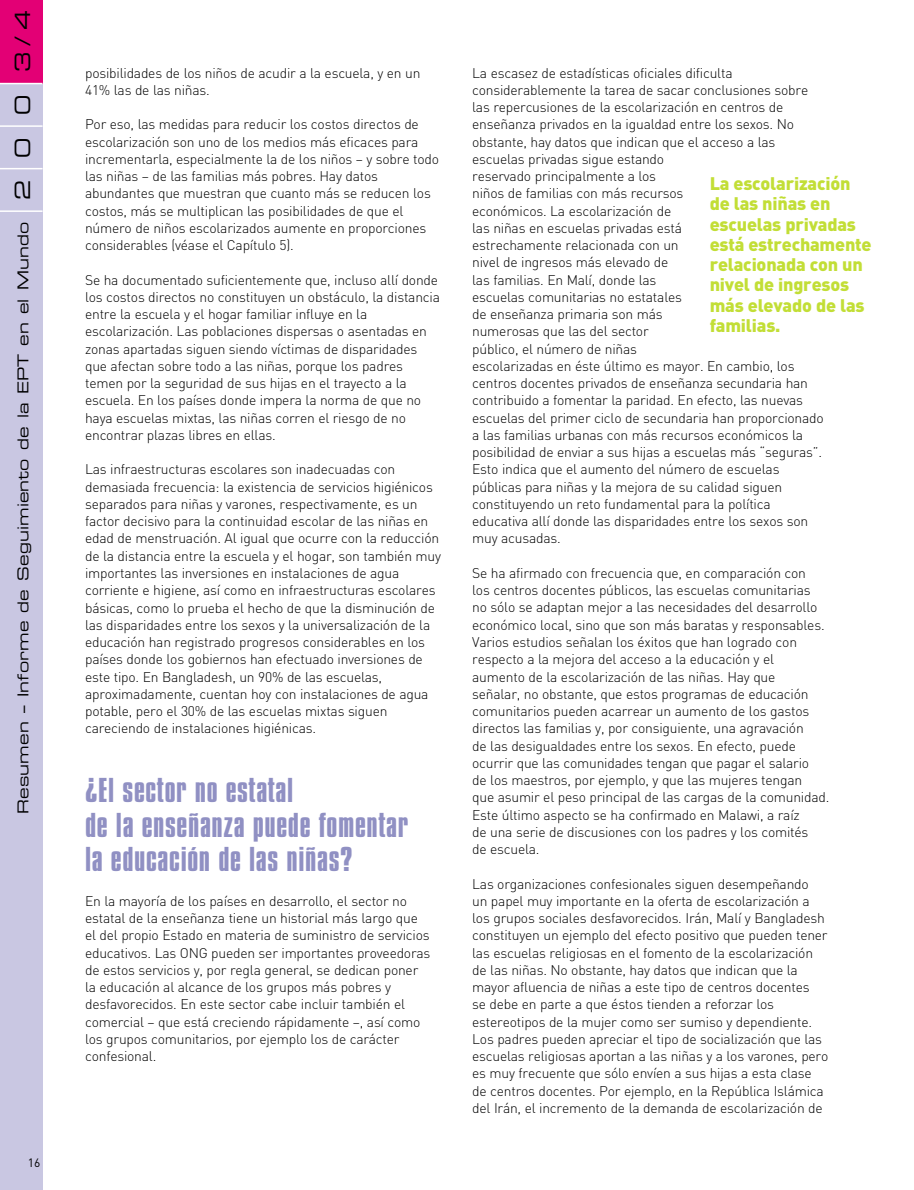
<style>
.page{position:relative;width:914px;height:1190px;background:#fff}
.page>*{position:absolute;margin:0;border:0;box-sizing:border-box;transform-origin:0 0}
.t1{font:29.7px/34.5px "Compacta BT";letter-spacing:.02em;color:#9090c3;scale:1.11 1}
.t2{font:21px "Eurostile Extended Two";color:#000}
.t3{font:900 18px/20.2px "DIN";letter-spacing:-.01em;color:#c2de36}
.t4{font:15px "Eurostile Extended Two";letter-spacing:.01em;color:#000}
.t5{font:300 13.8px/17.2px "DIN";letter-spacing:-.015em;color:#000}
.t6{font:12px "DIN";color:#000}
</style>
<div class="page">
<div style="left:0;top:84px;width:43px;height:1105px;background:#c9c7e2"></div>
<div style="left:0;top:0;width:43px;height:84px;background:#e30075"></div>
<hr style="left:0;top:210px;width:43px;height:2px;background:#fff">
<hr style="left:0;top:168px;width:43px;height:1px;background:#fff">
<hr style="left:0;top:125px;width:43px;height:2px;background:#fff">
<hr style="left:0;top:83px;width:43px;height:1px;background:#fff">
<h2 class="t2" style="left:15px;top:72px;width:64px;rotate:-90deg">3 / 4</h2>
<h2 class="t2" style="left:15px;top:115px;width:22px;rotate:-90deg">0</h2>
<h2 class="t2" style="left:15px;top:157px;width:22px;rotate:-90deg">0</h2>
<h2 class="t2" style="left:15px;top:200px;width:22px;rotate:-90deg">2</h2>
<p class="t4" style="left:17px;top:813px;width:593px;rotate:-90deg">Resumen – Informe de Seguimiento de la EPT en el Mundo</p>
<p class="t6" style="left:28px;top:1158px;width:14px">16</p>
<p class="t5" style="left:85px;top:66px;width:337px">posibilidades de los niños de acudir a la escuela, y en un<br>41% las de las niñas.</p>
<p class="t5" style="left:85px;top:117px;width:355px">Por eso, las medidas para reducir los costos directos de escolarización son uno de los medios más eficaces para incrementarla, especialmente la de los niños – y sobre todo las niñas – de las familias más pobres. Hay datos abundantes que muestran que cuanto más se reducen los costos, más se multiplican las posibilidades de que el número de niños escolarizados aumente en proporciones considerables (véase el Capítulo 5).</p>
<p class="t5" style="left:85px;top:273px;width:356px">Se ha documentado suficientemente que, incluso allí donde los costos directos no constituyen un obstáculo, la distancia entre la escuela y el hogar familiar influye en la escolarización. Las poblaciones dispersas o asentadas en zonas apartadas siguen siendo víctimas de disparidades que afectan sobre todo a las niñas, porque los padres temen por la seguridad de sus hijas en el trayecto a la escuela. En los países donde impera la norma de que no haya escuelas mixtas, las niñas corren el riesgo de no encontrar plazas libres en ellas.</p>
<p class="t5" style="left:85px;top:462px;width:357px">Las infraestructuras escolares son inadecuadas con demasiada frecuencia: la existencia de servicios higiénicos separados para niñas y varones, respectivamente, es un factor decisivo para la continuidad escolar de las niñas en edad de menstruación. Al igual que ocurre con la reducción de la distancia entre la escuela y el hogar, son también muy importantes las inversiones en instalaciones de agua corriente e higiene, así como en infraestructuras escolares básicas, como lo prueba el hecho de que la disminución de las disparidades entre los sexos y la universalización de la educación han registrado progresos considerables en los países donde los gobiernos han efectuado inversiones de este tipo. En Bangladesh, un 90% de las escuelas, aproximadamente, cuentan hoy con instalaciones de agua potable, pero el 30% de las escuelas mixtas siguen careciendo de instalaciones higiénicas.</p>
<h1 class="t1" style="left:85px;top:776px;width:292px">¿El sector no estatal<br>de la enseñanza puede fomentar la educación de las niñas?</h1>
<p class="t5" style="left:85px;top:894px;width:347px">En la mayoría de los países en desarrollo, el sector no estatal de la enseñanza tiene un historial más largo que el del propio Estado en materia de suministro de servicios educativos. Las ONG pueden ser importantes proveedoras de estos servicios y, por regla general, se dedican poner la educación al alcance de los grupos más pobres y desfavorecidos. En este sector cabe incluir también el comercial – que está creciendo rápidamente –, así como los grupos comunitarios, por ejemplo los de carácter confesional.</p>
<p class="t5" style="left:472px;top:66px;width:353px">La escasez de estadísticas oficiales dificulta considerablemente la tarea de sacar conclusiones sobre las repercusiones de la escolarización en centros de enseñanza privados en la igualdad entre los sexos. No obstante, hay datos que indican que el acceso a las escuelas privadas sigue estando<br>reservado principalmente a los<br>niños de familias con más recursos<br>económicos. La escolarización de<br>las niñas en escuelas privadas está<br>estrechamente relacionada con un<br>nivel de ingresos más elevado de<br>las familias. En Malí, donde las<br>escuelas comunitarias no estatales<br>de enseñanza primaria son más<br>numerosas que las del sector<br>público, el número de niñas<br>escolarizadas en éste último es mayor. En cambio, los centros docentes privados de enseñanza secundaria han contribuido a fomentar la paridad. En efecto, las nuevas escuelas del primer ciclo de secundaria han proporcionado a las familias urbanas con más recursos económicos la posibilidad de enviar a sus hijas a escuelas más “seguras”.<br>Esto indica que el aumento del número de escuelas públicas para niñas y la mejora de su calidad siguen constituyendo un reto fundamental para la política educativa allí donde las disparidades entre los sexos son muy acusadas.</p>
<p class="t5" style="left:472px;top:566px;width:358px">Se ha afirmado con frecuencia que, en comparación con<br>los centros docentes públicos, las escuelas comunitarias<br>no sólo se adaptan mejor a las necesidades del desarrollo económico local, sino que son más baratas y responsables.<br>Varios estudios señalan los éxitos que han logrado con respecto a la mejora del acceso a la educación y el aumento de la escolarización de las niñas. Hay que<br>señalar, no obstante, que estos programas de educación comunitarios pueden acarrear un aumento de los gastos directos las familias y, por consiguiente, una agravación<br>de las desigualdades entre los sexos. En efecto, puede ocurrir que las comunidades tengan que pagar el salario<br>de los maestros, por ejemplo, y que las mujeres tengan<br>que asumir el peso principal de las cargas de la comunidad.<br>Este último aspecto se ha confirmado en Malawi, a raíz<br>de una serie de discusiones con los padres y los comités<br>de escuela.</p>
<p class="t5" style="left:472px;top:876px;width:358px">Las organizaciones confesionales siguen desempeñando<br>un papel muy importante en la oferta de escolarización a los grupos sociales desfavorecidos. Irán, Malí y Bangladesh constituyen un ejemplo del efecto positivo que pueden tener las escuelas religiosas en el fomento de la escolarización de las niñas. No obstante, hay datos que indican que la mayor afluencia de niñas a este tipo de centros docentes<br>se debe en parte a que éstos tienden a reforzar los estereotipos de la mujer como ser sumiso y dependiente.<br>Los padres pueden apreciar el tipo de socialización que las escuelas religiosas aportan a las niñas y a los varones, pero es muy frecuente que sólo envíen a sus hijas a esta clase de centros docentes. Por ejemplo, en la República Islámica del Irán, el incremento de la demanda de escolarización de</p>
<h3 class="t3" style="left:709px;top:176px;width:163px">La escolarización de las niñas en escuelas privadas está estrechamente relacionada con un nivel de ingresos más elevado de las familias.</h3>
</div>
